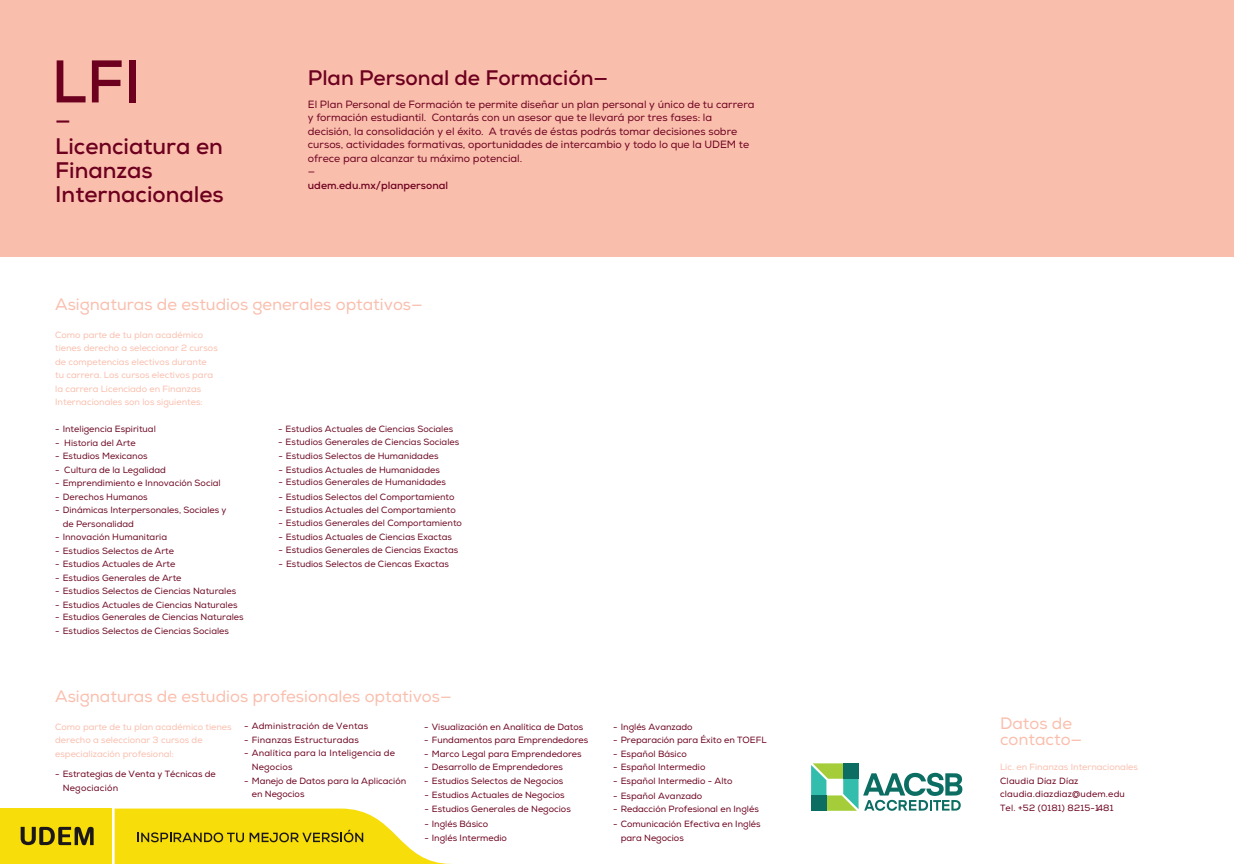
<style>
.page{position:relative;width:1234px;height:864px;background:#fff}
.page>*{position:absolute;margin:0;border:0;box-sizing:border-box;transform-origin:0 0}
.t1{font:700 60px "Nexa";color:#6c001e}
.t2{font:700 22.5px/24px "Nexa";color:#6c001e}
.t3{font:700 21px "Nexa";color:#6c001e}
.t4{font:16.5px/16.5px "Nexa";color:#fabead}
.t5{font:10.5px/13.5px "Nexa";color:#6c001e}
.t6{font:700 10.5px "Nexa";color:#6c001e}
.t7{font:9px/13.5px "Nexa";color:#6c0822}
.t8{font:9px/13.5px "Nexa";color:#6c001e}
.t9{font:9px/13.5px "Nexa";color:#fabead}
.t10{font:9px/13.5px "Nexa";letter-spacing:.02em;color:#6c001e}
.t11{font:9px "Nexa";letter-spacing:.025em;color:#6c001e}
.s1{color:#fff}
</style>
<div class="page">
<div style="left:0;top:0;width:1233px;height:256px;background:#fabead"></div>
<svg style="left:811px;top:763px;width:151px;height:47px"></svg>
<div style="left:843px;top:763px;width:15px;height:15px;background:#0c6e63"></div>
<div style="left:810px;top:795px;width:16px;height:15px;background:#0c6e63"></div>
<svg style="left:115px;top:808px;width:325px;height:55px;background:#edd82d"></svg>
<div style="left:0;top:808px;width:112px;height:55px;background:#f7dd09"></div>
<svg style="left:21px;top:826px;width:73px;height:18px"></svg>
<h1 class="t1" style="left:51px;top:43px;width:92px">LFI</h1>
<h2 class="t2" style="left:55px;top:108px;width:17px">—</h2>
<h2 class="t2" style="left:55px;top:134px;width:170px">Licenciatura en<br>Finanzas<br>Internacionales</h2>
<h3 class="t3" style="left:308px;top:64px;width:302px">Plan Personal de Formación—</h3>
<p class="t5" style="left:308px;top:97px;width:448px">El Plan Personal de Formación te permite diseñar un plan personal y único de tu carrera y formación estudiantil. Contarás con un asesor que te llevará por tres fases: la decisión, la consolidación y el éxito. A través de éstas podrás tomar decisiones sobre cursos, actividades formativas, oportunidades de intercambio y todo lo que la UDEM te ofrece para alcanzar tu máximo potencial.<br>—</p>
<p class="t6" style="left:308px;top:178px;width:142px">udem.edu.mx/planpersonal</p>
<h3 class="t4" style="left:55px;top:296px;width:369px">Asignaturas de estudios generales optativos—</h3>
<p class="t9" style="left:55px;top:328px;width:164px">Como parte de tu plan académico tienes derecho a seleccionar 2 cursos de competencias electivos durante tu carrera. Los cursos electivos para la carrera Licenciado en Finanzas Internacionales son los siguientes:</p>
<p class="t7" style="left:55px;top:422px;width:102px">- Inteligencia Espiritual</p>
<p class="t7" style="left:55px;top:435px;width:82px">- Historia del Arte</p>
<p class="t7" style="left:55px;top:449px;width:94px">- Estudios Mexicanos</p>
<p class="t7" style="left:55px;top:462px;width:112px">- Cultura de la Legalidad</p>
<p class="t7" style="left:55px;top:476px;width:167px">- Emprendimiento e Innovación Social</p>
<p class="t7" style="left:55px;top:489px;width:94px">- Derechos Humanos</p>
<p class="t7" style="left:63px;top:503px;width:165px;text-indent:-8px">- Dinámicas Interpersonales, Sociales y de Personalidad</p>
<p class="t7" style="left:55px;top:530px;width:113px">- Innovación Humanitaria</p>
<p class="t7" style="left:55px;top:543px;width:120px">- Estudios Selectos de Arte</p>
<p class="t7" style="left:55px;top:557px;width:122px">- Estudios Actuales de Arte</p>
<p class="t7" style="left:55px;top:570px;width:128px">- Estudios Generales de Arte</p>
<p class="t7" style="left:55px;top:584px;width:182px">- Estudios Selectos de Ciencias Naturales</p>
<p class="t7" style="left:55px;top:597px;width:184px">- Estudios Actuales de Ciencias Naturales</p>
<p class="t7" style="left:55px;top:610px;width:190px">- Estudios Generales de Ciencias Naturales</p>
<p class="t7" style="left:55px;top:624px;width:175px">- Estudios Selectos de Ciencias Sociales</p>
<p class="t7" style="left:278px;top:422px;width:176px">- Estudios Actuales de Ciencias Sociales</p>
<p class="t7" style="left:278px;top:435px;width:183px">- Estudios Generales de Ciencias Sociales</p>
<p class="t7" style="left:278px;top:449px;width:162px">- Estudios Selectos de Humanidades</p>
<p class="t7" style="left:278px;top:462px;width:163px">- Estudios Actuales de Humanidades</p>
<p class="t7" style="left:278px;top:475px;width:169px">- Estudios Generales de Humanidades</p>
<p class="t7" style="left:278px;top:489px;width:177px">- Estudios Selectos del Comportamiento</p>
<p class="t7" style="left:278px;top:503px;width:179px">- Estudios Actuales del Comportamiento</p>
<p class="t7" style="left:278px;top:516px;width:185px">- Estudios Generales del Comportamiento</p>
<p class="t7" style="left:278px;top:557px;width:172px">- Estudios Selectos de Ciencas Exactas</p>
<p class="t7" style="left:278px;top:530px;width:175px">- Estudios Actuales de Ciencias Exactas</p>
<p class="t7" style="left:278px;top:543px;width:181px">- Estudios Generales de Ciencias Exactas</p>
<h3 class="t4" style="left:55px;top:688px;width:398px">Asignaturas de estudios profesionales optativos—</h3>
<p class="t9" style="left:55px;top:719px;width:178px">Como parte de tu plan académico tienes derecho a seleccionar 3 cursos de especialización profesional:</p>
<p class="t8" style="left:55px;top:767px;width:162px">- Estrategias de Venta y Técnicas de</p>
<p class="t11" style="left:55px;top:781px;width:64px"><span class="s1">-</span> Negociación</p>
<p class="t10" style="left:244px;top:719px;width:125px">- Administración de Ventas</p>
<p class="t10" style="left:244px;top:733px;width:116px"><span class="s1">-</span> Finanzas Estructuradas</p>
<p class="t10" style="left:244px;top:746px;width:152px"><span class="s1">-</span> Analítica para la Inteligencia de</p>
<p class="t10" style="left:244px;top:760px;width:50px"><span class="s1">-</span> Negocios</p>
<p class="t8" style="left:252px;top:773px;width:156px;text-indent:-8px">- Manejo de Datos para la Aplicación en Negocios</p>
<h3 class="t4" style="left:999px;top:715px;width:84px">Datos de contacto—</h3>
<p class="t9" style="left:999px;top:760px;width:139px">Lic. en Finanzas Internacionales</p>
<p class="t8" style="left:613px;top:719px;width:81px">- Inglés Avanzado</p>
<p class="t8" style="left:613px;top:733px;width:155px">- Preparación para Éxito en TOEFL</p>
<p class="t8" style="left:613px;top:746px;width:75px">- Español Básico</p>
<p class="t8" style="left:613px;top:760px;width:94px">- Español Intermedio</p>
<p class="t8" style="left:613px;top:774px;width:121px">- Español Intermedio - Alto</p>
<p class="t8" style="left:613px;top:788px;width:90px">- Español Avanzado</p>
<p class="t8" style="left:613px;top:802px;width:147px">- Redacción Profesional en Inglés</p>
<p class="t8" style="left:620px;top:817px;width:141px;text-indent:-8px">- Comunicación Efectiva en Inglés para Negocios</p>
<p class="t8" style="left:424px;top:719px;width:160px">- Visualización en Analítica de Datos</p>
<p class="t8" style="left:424px;top:733px;width:165px">- Fundamentos para Emprendedores</p>
<p class="t8" style="left:424px;top:746px;width:159px">- Marco Legal para Emprendedores</p>
<p class="t8" style="left:424px;top:760px;width:140px">- Desarrollo de Emprendedores</p>
<p class="t8" style="left:424px;top:773px;width:140px">- Estudios Selectos de Negocios</p>
<p class="t10" style="left:999px;top:773px;width:126px">Claudia Díaz Díaz claudia.diazdiaz@udem.edu<br>Tel. +52 (0181) 8215-1481</p>
<p class="t8" style="left:424px;top:787px;width:142px">- Estudios Actuales de Negocios</p>
<p class="t8" style="left:424px;top:802px;width:148px">- Estudios Generales de Negocios</p>
<p class="t8" style="left:424px;top:817px;width:65px">- Inglés Básico</p>
<p class="t8" style="left:424px;top:830px;width:84px">- Inglés Intermedio</p>
</div>
